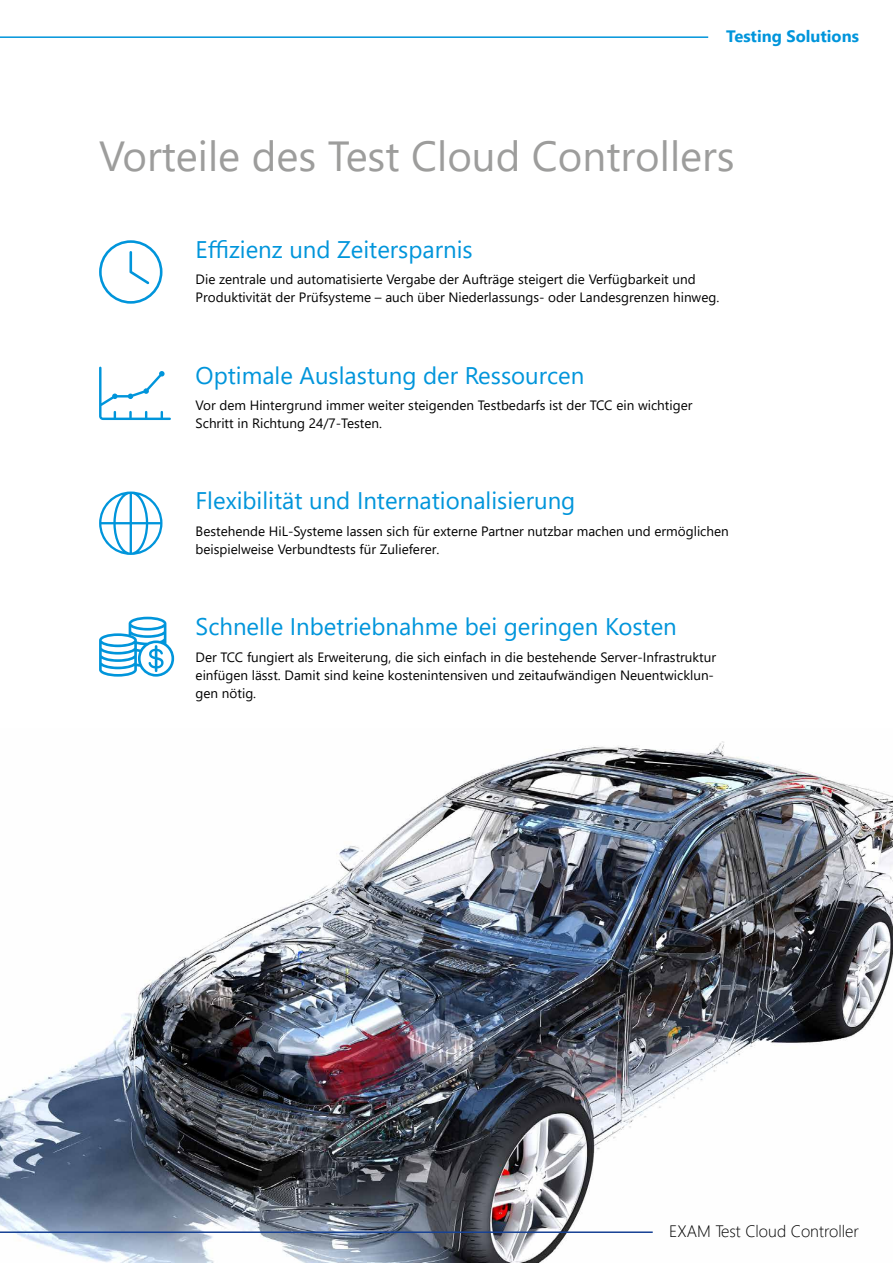
<style>
.page{position:relative;width:893px;height:1263px;background:#fff}
.page>*{position:absolute;margin:0;border:0;box-sizing:border-box;transform-origin:0 0}
.t1{font:42px "Segoe UI";color:#9d9d9c}
.t2{font:24px "Segoe UI";color:#0095db}
.t3{font:300 16.5px "Segoe UI";color:#000}
.t4{font:700 16.5px "Segoe UI";color:#0095db}
.t5{font:13.5px/18px "Segoe UI";color:#000}
</style>
<div class="page">
<img style="left:0;top:741px;width:893px;height:522px">
<hr style="left:0;top:1231px;width:653px;height:2px;background:#164194">
<hr style="left:0;top:36px;width:708px;height:2px;background:#0095db">
<svg style="left:99px;top:240px;width:63px;height:64px"></svg>
<svg style="left:99px;top:367px;width:72px;height:53px"></svg>
<svg style="left:99px;top:491px;width:63px;height:64px"></svg>
<svg style="left:99px;top:617px;width:75px;height:60px"></svg>
<p class="t4" style="left:726px;top:20px;width:134px">Testing Solutions</p>
<h1 class="t1" style="left:99px;top:116px;width:637px">Vorteile des Test Cloud Controllers</h1>
<h2 class="t2" style="left:196px;top:227px;width:279px">Effizienz und Zeitersparnis</h2>
<p class="t5" style="left:196px;top:269px;width:525px">Die zentrale und automatisierte Vergabe der Aufträge steigert die Verfügbarkeit und<br>Produktivität der Prüfsysteme – auch über Niederlassungs- oder Landesgrenzen hinweg.</p>
<h2 class="t2" style="left:196px;top:352px;width:390px">Optimale Auslastung der Ressourcen</h2>
<p class="t5" style="left:196px;top:395px;width:498px">Vor dem Hintergrund immer weiter steigenden Testbedarfs ist der TCC ein wichtiger<br>Schritt in Richtung 24/7-Testen.</p>
<h2 class="t2" style="left:196px;top:478px;width:381px">Flexibilität und Internationalisierung</h2>
<p class="t5" style="left:196px;top:521px;width:535px">Bestehende HiL-Systeme lassen sich für externe Partner nutzbar machen und ermöglichen beispielweise Verbundtests für Zulieferer.</p>
<h2 class="t2" style="left:196px;top:604px;width:483px">Schnelle Inbetriebnahme bei geringen Kosten</h2>
<p class="t5" style="left:196px;top:647px;width:522px">Der TCC fungiert als Erweiterung, die sich einfach in die bestehende Server-Infrastruktur einfügen lässt. Damit sind keine kostenintensiven und zeitaufwändigen Neuentwicklun&shy;gen nötig.</p>
<p class="t3" style="left:669px;top:1216px;width:191px">EXAM Test Cloud Controller</p>
</div>
